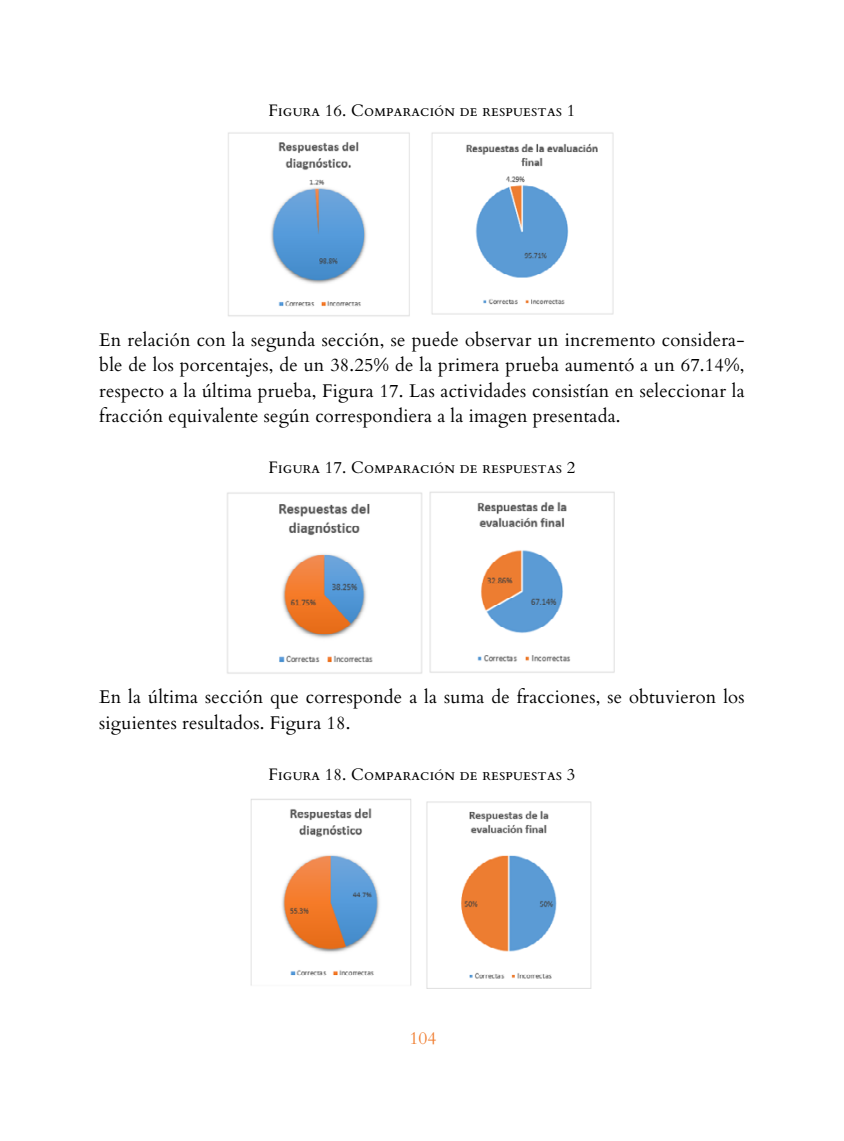
<style>
.page{position:relative;width:844px;height:1141px;background:#fff}
.page>*{position:absolute;margin:0;border:0;box-sizing:border-box;transform-origin:0 0}
.t1{font:18.38px/25.6px "Cardo";letter-spacing:.01em;color:#000;text-align:justify}
.t2{font:17.5px "Cardo";color:#f07e31}
.t3{font:16.62px "Cardo";letter-spacing:.01em;color:#000}
</style>
<div class="page">
<img style="left:228px;top:132px;width:386px;height:185px">
<img style="left:227px;top:491px;width:388px;height:183px">
<img style="left:251px;top:799px;width:341px;height:189px">
<p class="t3" style="left:268px;top:97px;width:308px">Figura 16. Comparación de respuestas 1</p>
<p class="t1" style="left:99px;top:326px;width:646px">En relación con la segunda sección, se puede observar un incremento considera&shy;ble de los porcentajes, de un 38.25% de la primera prueba aumentó a un 67.14%, respecto a la última prueba, Figura 17. Las actividades consistían en seleccionar la fracción equivalente según correspondiera a la imagen presentada.</p>
<p class="t3" style="left:268px;top:454px;width:308px">Figura 17. Comparación de respuestas 2</p>
<p class="t1" style="left:99px;top:683px;width:646px">En la última sección que corresponde a la suma de fracciones, se obtuvieron los siguientes resultados. Figura 18.</p>
<p class="t3" style="left:268px;top:761px;width:308px">Figura 18. Comparación de respuestas 3</p>
<p class="t2" style="left:409px;top:1024px;width:28px">104</p>
</div>
